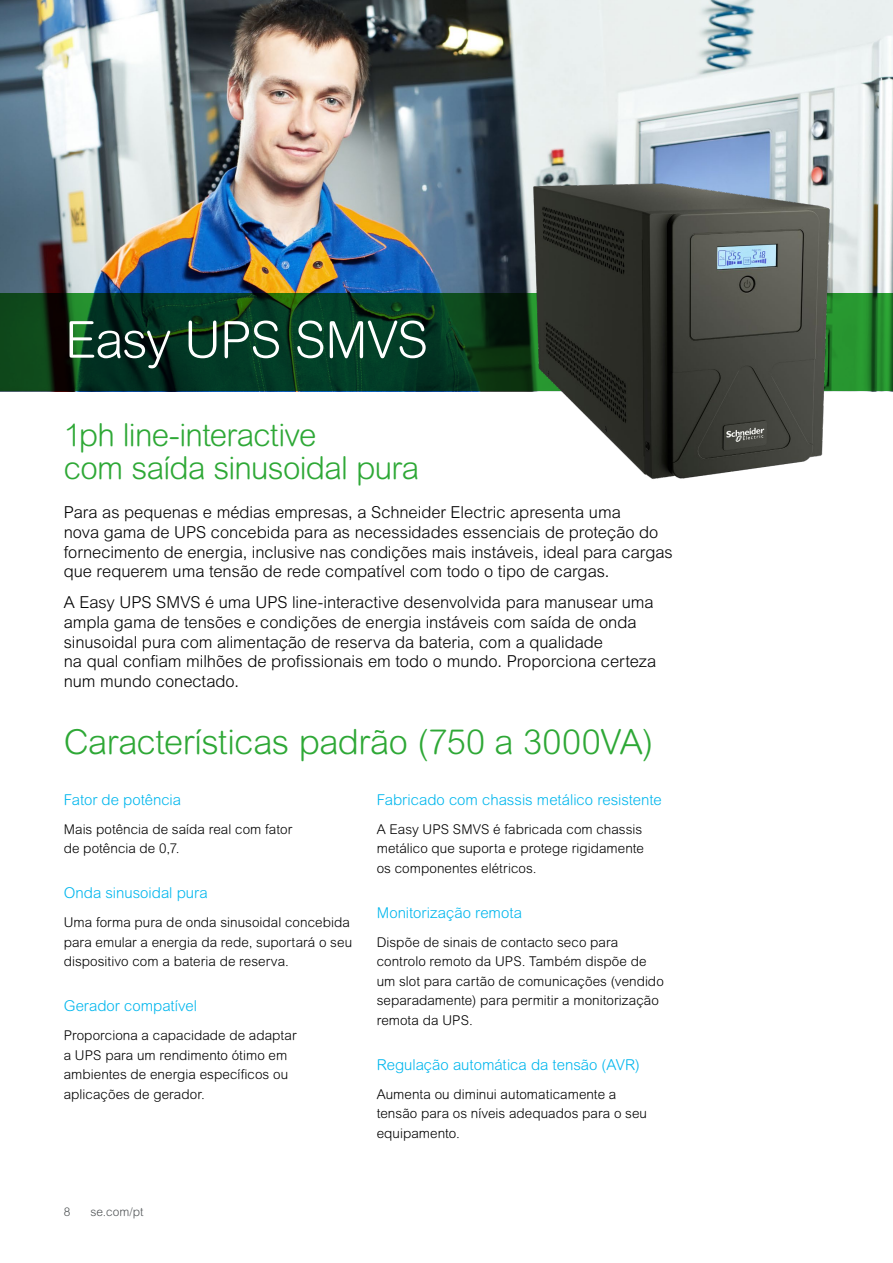
<style>
.page{position:relative;width:893px;height:1263px;background:#fff}
.page>*{position:absolute;margin:0;border:0;box-sizing:border-box;transform-origin:0 0}
.t1{font:300 51px "Arial Rounded MT Pro";letter-spacing:-.02em;color:#fff}
.t2{font:300 34.5px "Arial Rounded MT Pro";letter-spacing:-.015em;color:#2ea836}
.t3{font:300 31.5px/33px "Arial Rounded MT Pro";letter-spacing:-.025em;color:#2ea836}
.t4{font:300 16.5px/19.8px "Arial MT Std";letter-spacing:-.005em;color:#000}
.t5{font:300 15px "Arial Rounded MT Std";color:#00b6ed}
.t6{font:300 13.5px/19.5px "Arial Rounded MT Std";letter-spacing:.005em;color:#000}
.t7{font:300 12px "Arial Rounded MT Pro";color:#505456}
</style>
<div class="page">
<img style="left:0;top:0;width:893px;height:293px">
<svg style="left:0;top:293px;width:435px;height:98px;background:#06391f"></svg>
<img style="left:435px;top:169px;width:458px;height:311px">
<h1 class="t1" style="left:65px;top:310px;width:365px">Easy UPS SMVS</h1>
<h3 class="t3" style="left:64px;top:420px;width:357px">1ph line-interactive<br>com saída sinusoidal pura</h3>
<p class="t4" style="left:64px;top:502px;width:610px">Para as pequenas e médias empresas, a Schneider Electric apresenta uma<br>nova gama de UPS concebida para as necessidades essenciais de proteção do fornecimento de energia, inclusive nas condições mais instáveis, ideal para cargas que requerem uma tensão de rede compatível com todo o tipo de cargas.</p>
<p class="t4" style="left:64px;top:592px;width:594px">A Easy UPS SMVS é uma UPS line-interactive desenvolvida para manusear uma ampla gama de tensões e condições de energia instáveis com saída de onda sinusoidal pura com alimentação de reserva da bateria, com a qualidade<br>na qual confiam milhões de profissionais em todo o mundo. Proporciona certeza num mundo conectado.</p>
<h2 class="t2" style="left:64px;top:722px;width:591px">Características padrão (750 a 3000VA)</h2>
<p class="t5" style="left:64px;top:791px;width:119px">Fator de potência</p>
<p class="t6" style="left:64px;top:819px;width:230px">Mais potência de saída real com fator de potência de 0,7.</p>
<p class="t5" style="left:64px;top:884px;width:145px">Onda sinusoidal pura</p>
<p class="t6" style="left:64px;top:913px;width:290px">Uma forma pura de onda sinusoidal concebida para emular a energia da rede, suportará o seu dispositivo com a bateria de reserva.</p>
<p class="t5" style="left:64px;top:997px;width:135px">Gerador compatível</p>
<p class="t6" style="left:64px;top:1026px;width:234px">Proporciona a capacidade de adaptar a UPS para um rendimento ótimo em ambientes de energia específicos ou aplicações de gerador.</p>
<p class="t5" style="left:377px;top:791px;width:287px">Fabricado com chassis metálico resistente</p>
<p class="t6" style="left:377px;top:819px;width:269px">A Easy UPS SMVS é fabricada com chassis metálico que suporta e protege rigidamente os componentes elétricos.</p>
<p class="t5" style="left:377px;top:904px;width:147px">Monitorização remota</p>
<p class="t6" style="left:377px;top:932px;width:289px">Dispõe de sinais de contacto seco para controlo remoto da UPS. Também dispõe de um slot para cartão de comunicações (vendido separadamente) para permitir a monitorização remota da UPS.</p>
<p class="t5" style="left:377px;top:1056px;width:265px">Regulação automática da tensão (AVR)</p>
<p class="t6" style="left:377px;top:1084px;width:272px">Aumenta ou diminui automaticamente a tensão para os níveis adequados para o seu equipamento.</p>
<p class="t7" style="left:64px;top:1205px;width:8px">8</p>
<p class="t7" style="left:91px;top:1205px;width:55px">se.com/pt</p>
</div>
